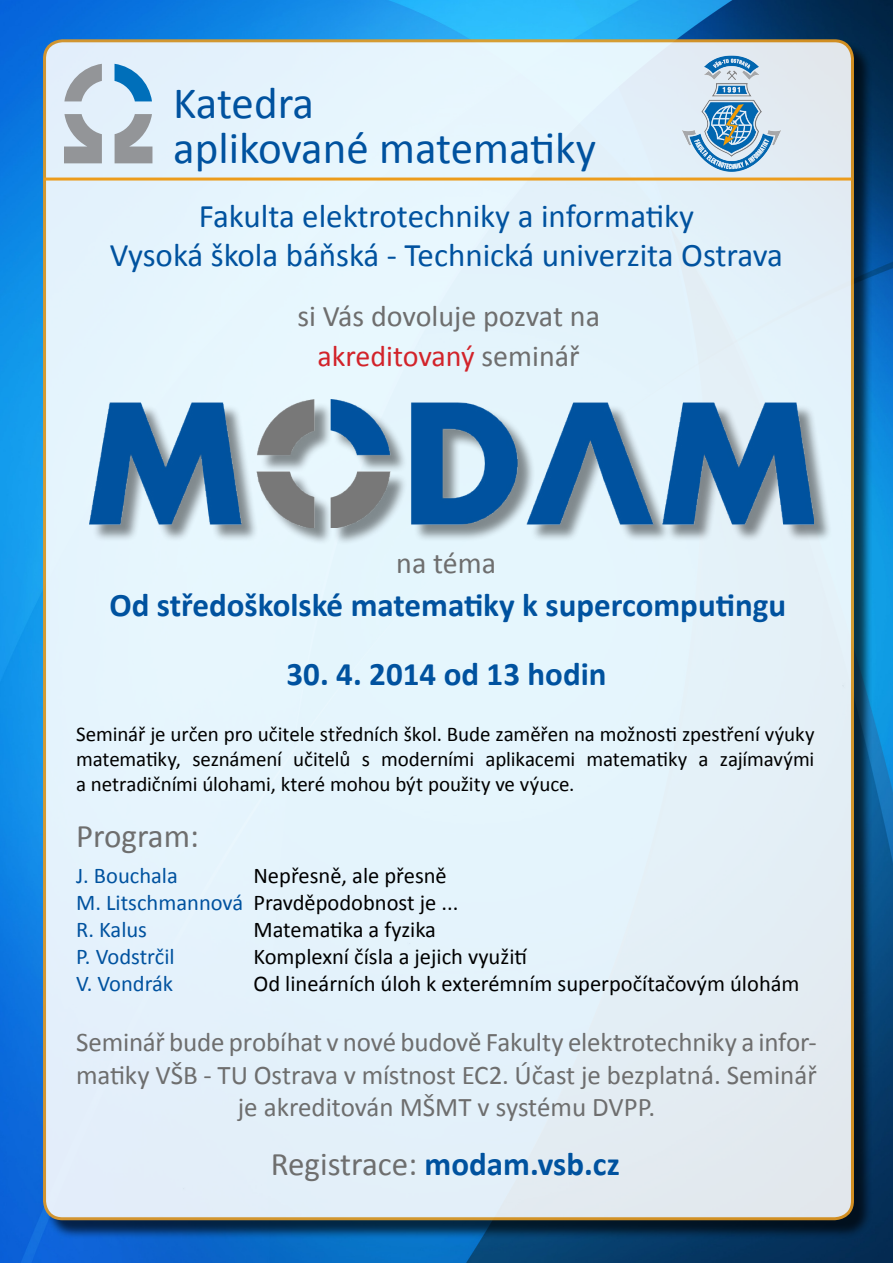
<style>
.page{position:relative;width:893px;height:1263px;background:#fff}
.page>*{position:absolute;margin:0;border:0;box-sizing:border-box;transform-origin:0 0}
.t1{font:45px/45px "Calibri";color:#00529f}
.t2{font:700 33px "Calibri";color:#00529f}
.t3{font:33px/39.6px "Calibri";color:#00529f;text-align:center}
.t4{font:33px "Calibri";color:#6e6e6e}
.t5{font:30px "Calibri";color:#6e6e6e}
.t6{font:30px "Calibri";color:#d2232a}
.t7{font:27px/32.4px "Calibri";letter-spacing:-.005em;color:#6e6e6e;text-align:center}
.t8{font:22.5px/27px "Calibri";color:#000}
.t9{font:22.5px "Calibri";color:#00529f}
.t10{font:21px/25.2px "Calibri";letter-spacing:-.005em;color:#000;text-align:justify}
.s1{color:#6e6e6e}
.s2{color:#00529f}
.s3{font-weight:400;color:#6e6e6e}
</style>
<div class="page">
<img style="left:0;top:0;width:893px;height:1263px">
<div style="left:45px;top:42px;width:827px;height:1197px;background:#000;opacity:.75"></div>
<img style="left:45px;top:41px;width:807px;height:1178px">
<svg style="left:64px;top:114px;width:38px;height:49px"></svg>
<svg style="left:64px;top:64px;width:38px;height:37px"></svg>
<svg style="left:115px;top:64px;width:37px;height:37px"></svg>
<svg style="left:115px;top:114px;width:37px;height:49px"></svg>
<hr style="left:44px;top:178px;width:807px;height:3px;background:#ec9c1c">
<img style="left:680px;top:55px;width:102px;height:118px">
<div style="left:92px;top:402px;width:740px;height:144px;background:#000;opacity:.44"></div>
<img style="left:89px;top:399px;width:724px;height:128px">
<h1 class="t1" style="left:173px;top:81px;width:424px">Katedra<br>aplikované matematiky</h1>
<h2 class="t3" style="left:110px;top:196px;width:674px">Fakulta elektrotechniky a informatiky<br>Vysoká škola báňská - Technická univerzita Ostrava</h2>
<h3 class="t5" style="left:297px;top:297px;width:304px">si Vás dovoluje pozvat na</h3>
<h3 class="t6" style="left:317px;top:337px;width:264px">akreditovaný <span class="s1">seminář</span></h3>
<h3 class="t5" style="left:396px;top:544px;width:101px">na téma</h3>
<h2 class="t2" style="left:109px;top:584px;width:678px">Od středoškolské matematiky k supercomputingu</h2>
<h2 class="t2" style="left:287px;top:652px;width:322px">30. 4. 2014 od 13 hodin</h2>
<p class="t10" style="left:76px;top:721px;width:740px">Seminář je určen pro učitele středních škol. Bude zaměřen na možnosti zpestření výuky matematiky, seznámení učitelů s moderními aplikacemi matematiky a zajímavými a netradičními úlohami, které mohou být použity ve výuce.</p>
<h2 class="t4" style="left:76px;top:815px;width:124px">Program:</h2>
<p class="t8" style="left:76px;top:862px;width:384px;text-indent:177px">Nepřesně, ale přesně<br><span class="s2">M. Litschmannová</span> Pravděpodobnost je ...<br><span class="s2">R. Kalus</span></p>
<p class="t9" style="left:76px;top:861px;width:103px">J. Bouchala</p>
<p class="t8" style="left:253px;top:916px;width:184px">Matematika a fyzika</p>
<p class="t9" style="left:76px;top:942px;width:100px">P. Vodstrčil</p>
<p class="t8" style="left:253px;top:943px;width:275px">Komplexní čísla a jejich využití</p>
<p class="t9" style="left:76px;top:969px;width:98px">V. Vondrák</p>
<p class="t8" style="left:253px;top:970px;width:548px">Od lineárních úloh k exterémním superpočítačovým úlohám</p>
<p class="t7" style="left:76px;top:1026px;width:742px">Seminář bude probíhat v nové budově Fakulty elektrotechniky a infor&shy;matiky VŠB - TU Ostrava v místnost EC2. Účast je bezplatná. Seminář je akreditován MŠMT v systému DVPP.</p>
<h2 class="t2" style="left:271px;top:1142px;width:350px"><span class="s3">Registrace:</span> modam.vsb.cz</h2>
</div>
